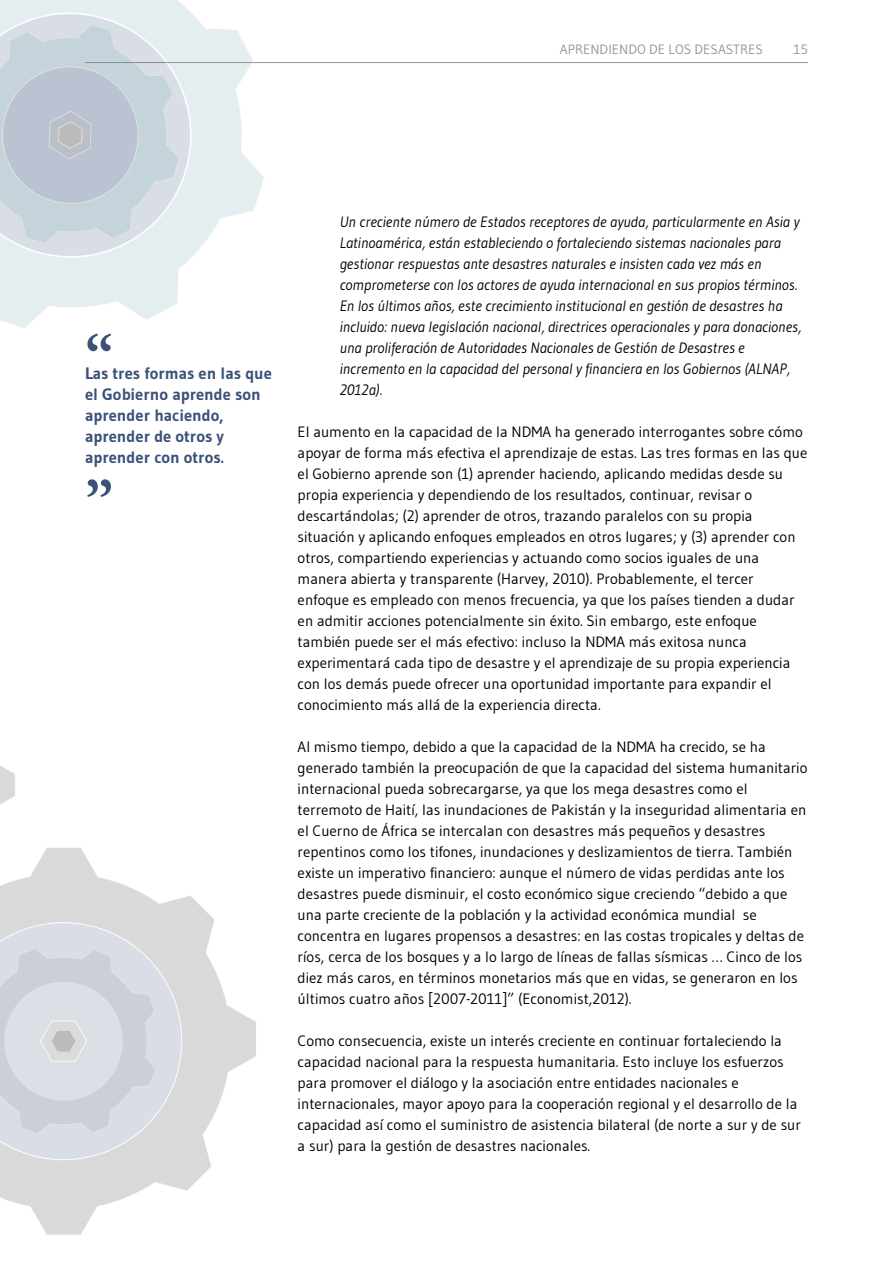
<style>
.page{position:relative;width:893px;height:1263px;background:#fff}
.page>*{position:absolute;margin:0;border:0;box-sizing:border-box;transform-origin:0 0}
.t1{font:700 60px "Adobe Garamond Pro";color:#3d527a}
.t2{font:700 16.5px/21px "Gudea";color:#3d527a}
.t3{font:15px/21px "Gudea";color:#000}
.t4{font:italic 15px/21px "Gudea";color:#000}
.t5{font:13.5px "Gudea";color:#939598}
</style>
<div class="page">
<hr style="left:85px;top:62px;width:723px;height:1px;background:#939598">
<svg style="left:0;top:848px;width:256px;height:387px"></svg>
<svg style="left:0;top:922px;width:182px;height:238px;background:#d6d9df"></svg>
<svg style="left:0;top:766px;width:16px;height:146px"></svg>
<svg style="left:0;top:30px;width:264px;height:298px"></svg>
<svg style="left:0;top:29px;width:233px;height:272px"></svg>
<svg style="left:0;top:0;width:206px;height:271px;background:#dfe7eb"></svg>
<svg style="left:0;top:43px;width:162px;height:184px;background:#c2ccd7"></svg>
<p class="t5" style="left:560px;top:40px;width:117px">APRENDIENDO de los</p>
<p class="t5" style="left:695px;top:40px;width:9px">desastres</p>
<p class="t5" style="left:793px;top:40px;width:16px">15</p>
<h1 class="t1" style="left:85px;top:322px;width:30px">“</h1>
<p class="t2" style="left:85px;top:362px;width:188px">Las tres formas en las que el Gobierno aprende son aprender haciendo, aprender de otros y aprender con otros.</p>
<h1 class="t1" style="left:85px;top:467px;width:30px">”</h1>
<p class="t4" style="left:340px;top:211px;width:463px">Un creciente número de Estados receptores de ayuda, particularmente en Asia y Latinoamérica, están estableciendo o fortaleciendo sistemas nacionales para gestionar respuestas ante desastres naturales e insisten cada vez más en comprometerse con los actores de ayuda internacional en sus propios términos.<br>En los últimos años, este crecimiento institucional en gestión de desastres ha incluido: nueva legislación nacional, directrices operacionales y para donaciones, una proliferación de Autoridades Nacionales de Gestión de Desastres e incremento en la capacidad del personal y financiera en los Gobiernos (ALNAP, 2012a).</p>
<p class="t3" style="left:298px;top:421px;width:511px">El aumento en la capacidad de la NDMA ha generado interrogantes sobre cómo apoyar de forma más efectiva el aprendizaje de estas. Las tres formas en las que el Gobierno aprende son (1) aprender haciendo, aplicando medidas desde su propia experiencia y dependiendo de los resultados, continuar, revisar o descartándolas; (2) aprender de otros, trazando paralelos con su propia situación y aplicando enfoques empleados en otros lugares; y (3) aprender con otros, compartiendo experiencias y actuando como socios iguales de una manera abierta y transparente (Harvey, 2010). Probablemente, el tercer enfoque es empleado con menos frecuencia, ya que los países tienden a dudar en admitir acciones potencialmente sin éxito. Sin embargo, este enfoque también puede ser el más efectivo: incluso la NDMA más exitosa nunca experimentará cada tipo de desastre y el aprendizaje de su propia experiencia con los demás puede ofrecer una oportunidad importante para expandir el conocimiento más allá de la experiencia directa.</p>
<p class="t3" style="left:298px;top:736px;width:511px">Al mismo tiempo, debido a que la capacidad de la NDMA ha crecido, se ha generado también la preocupación de que la capacidad del sistema humanitario internacional pueda sobrecargarse, ya que los mega desastres como el terremoto de Haití, las inundaciones de Pakistán y la inseguridad alimentaria en el Cuerno de África se intercalan con desastres más pequeños y desastres repentinos como los tifones, inundaciones y deslizamientos de tierra. También existe un imperativo financiero: aunque el número de vidas perdidas ante los desastres puede disminuir, el costo económico sigue creciendo “debido a que una parte creciente de la población y la actividad económica mundial se concentra en lugares propensos a desastres: en las costas tropicales y deltas de ríos, cerca de los bosques y a lo largo de líneas de fallas sísmicas … Cinco de los diez más caros, en términos monetarios más que en vidas, se generaron en los últimos cuatro años [2007-2011]” (Economist,2012).</p>
<p class="t3" style="left:298px;top:1030px;width:505px">Como consecuencia, existe un interés creciente en continuar fortaleciendo la capacidad nacional para la respuesta humanitaria. Esto incluye los esfuerzos para promover el diálogo y la asociación entre entidades nacionales e internacionales, mayor apoyo para la cooperación regional y el desarrollo de la capacidad así como el suministro de asistencia bilateral (de norte a sur y de sur a sur) para la gestión de desastres nacionales.</p>
</div>
